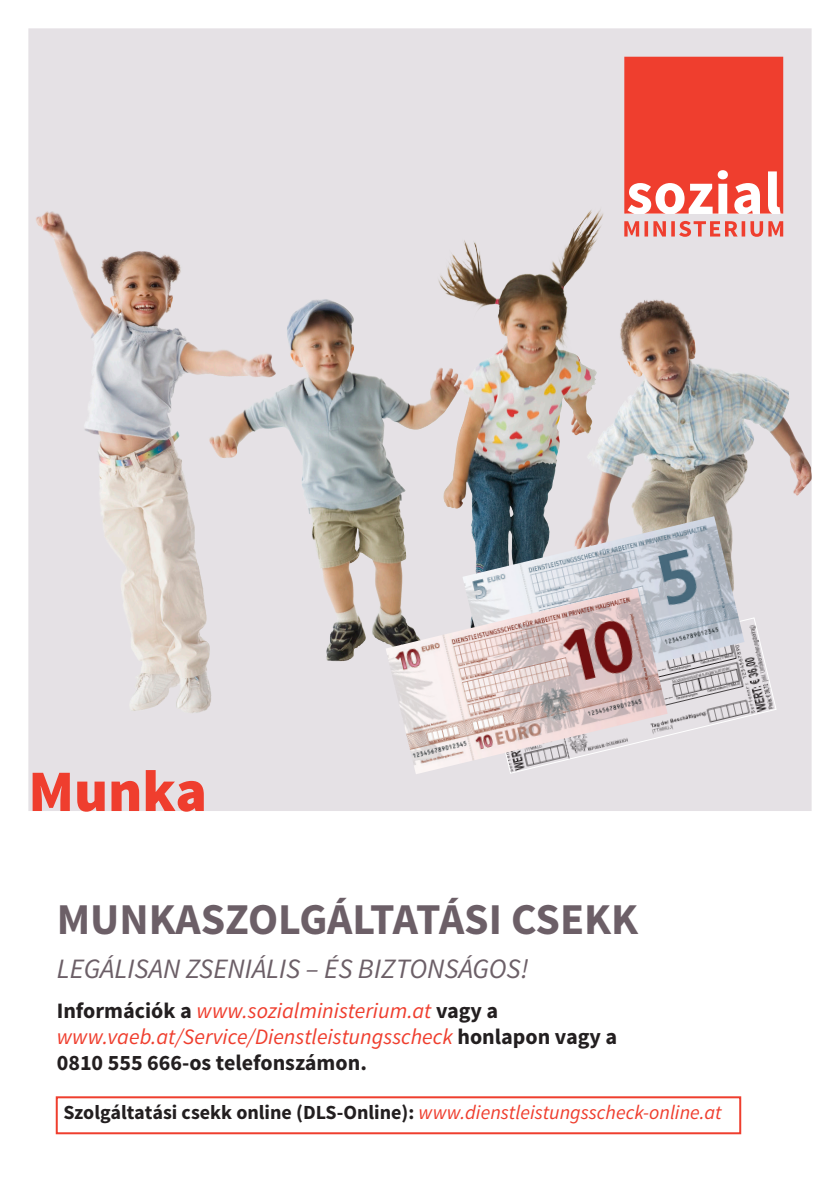
<style>
.page{position:relative;width:840px;height:1191px;background:#fff}
.page>*{position:absolute;margin:0;border:0;box-sizing:border-box;transform-origin:0 0}
.t1{font:900 58.8px "Source Sans Pro";color:#ef3e2e}
.t2{font:700 44px "Source Sans Pro";color:#6c5f67}
.t3{font:italic 28px "Source Sans Pro";color:#6c5f67}
.Hauptüber{font:italic 22px/26.4px "Source Sans Pro";color:#ef3e2e}
.Hauptüber-2{font:700 20px "Source Sans Pro";color:#231f20}
.s1{font-weight:700;font-style:normal;color:#231f20}
.s2{font-weight:400;font-style:italic;color:#ef3e2e}
</style>
<div class="page">
<img style="left:30px;top:28px;width:781px;height:783px">
<svg style="left:624px;top:57px;width:158px;height:156px;background:#f05446"></svg>
<svg style="left:624px;top:221px;width:158px;height:16px;background:#e99893"></svg>
<svg style="left:667px;top:617px;width:109px;height:157px;background:#dbd7db"></svg>
<img style="left:462px;top:516px;width:282px;height:186px">
<img style="left:385px;top:588px;width:282px;height:186px">
<div style="left:56px;top:1096px;width:684px;height:38px;border:2px solid #ef3e2e"></div>
<p class="t1" style="left:28px;top:753px;width:180px">Munka</p>
<p class="t2" style="left:57px;top:891px;width:582px">MUNKASZOLGÁLTATÁSI CSEKK</p>
<p class="t3" style="left:57px;top:951px;width:473px">LEGÁLISAN ZSENIÁLIS – ÉS BIZTONSÁGOS!</p>
<p class="Hauptüber" style="left:57px;top:997px;width:443px"><span class="s1">Információk a</span> www.sozialministerium.at <span class="s1">vagy a</span></p>
<p class="Hauptüber" style="left:57px;top:1023px;width:561px">www.vaeb.at/Service/Dienstleistungsscheck <span class="s1">honlapon vagy a<br>0810 555 666-os telefonszámon.</span></p>
<p class="Hauptüber-2" style="left:63px;top:1099px;width:659px">Szolgáltatási csekk online (DLS-Online): <span class="s2">www.dienstleistungsscheck-online.at</span></p>
</div>
